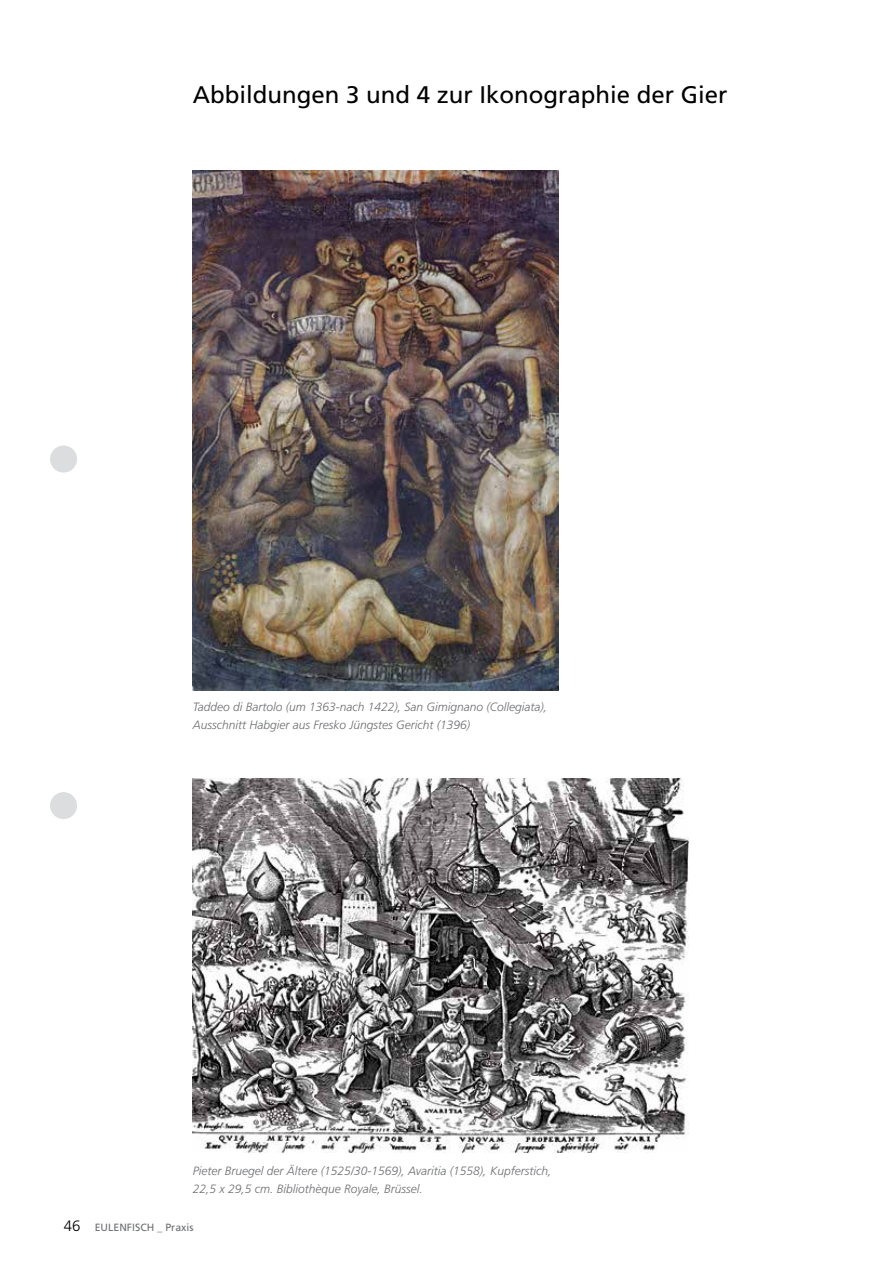
<style>
.page{position:relative;width:893px;height:1263px;background:#fff}
.page>*{position:absolute;margin:0;border:0;box-sizing:border-box;transform-origin:0 0}
.t1{font:24px "Frutiger LT Pro";color:#000}
.t2{font:300 15px "Frutiger LT Pro";color:#000}
.t3{font:italic 300 12px/18px "Frutiger LT Pro";color:#6d6e71}
.t4{font:10.5px "Frutiger LT Pro";color:#6d6e71}
</style>
<div class="page">
<img style="left:193px;top:170px;width:365px;height:520px">
<img style="left:193px;top:778px;width:495px;height:375px">
<div style="left:50px;top:446px;width:27px;height:27px;background:#dcddde;border-radius:50%"></div>
<div style="left:50px;top:792px;width:27px;height:27px;background:#dcddde;border-radius:50%"></div>
<h1 class="t1" style="left:193px;top:81px;width:536px">Abbildungen 3 und 4 zur Ikonographie der Gier</h1>
<p class="t3" style="left:193px;top:698px;width:356px">Taddeo di Bartolo (um 1363-nach 1422), San Gimignano (Collegiata),<br>Ausschnitt Habgier aus Fresko Jüngstes Gericht (1396)</p>
<p class="t2" style="left:64px;top:1217px;width:18px">46</p>
<p class="t3" style="left:193px;top:1161px;width:360px">Pieter Bruegel der Ältere (1525/30-1569), Avaritia (1558), Kupferstich,<br>22,5 x 29,5 cm. Bibliothèque Royale, Brüssel.</p>
<p class="t4" style="left:95px;top:1221px;width:100px">EULENFISCH _ Praxis</p>
</div>
